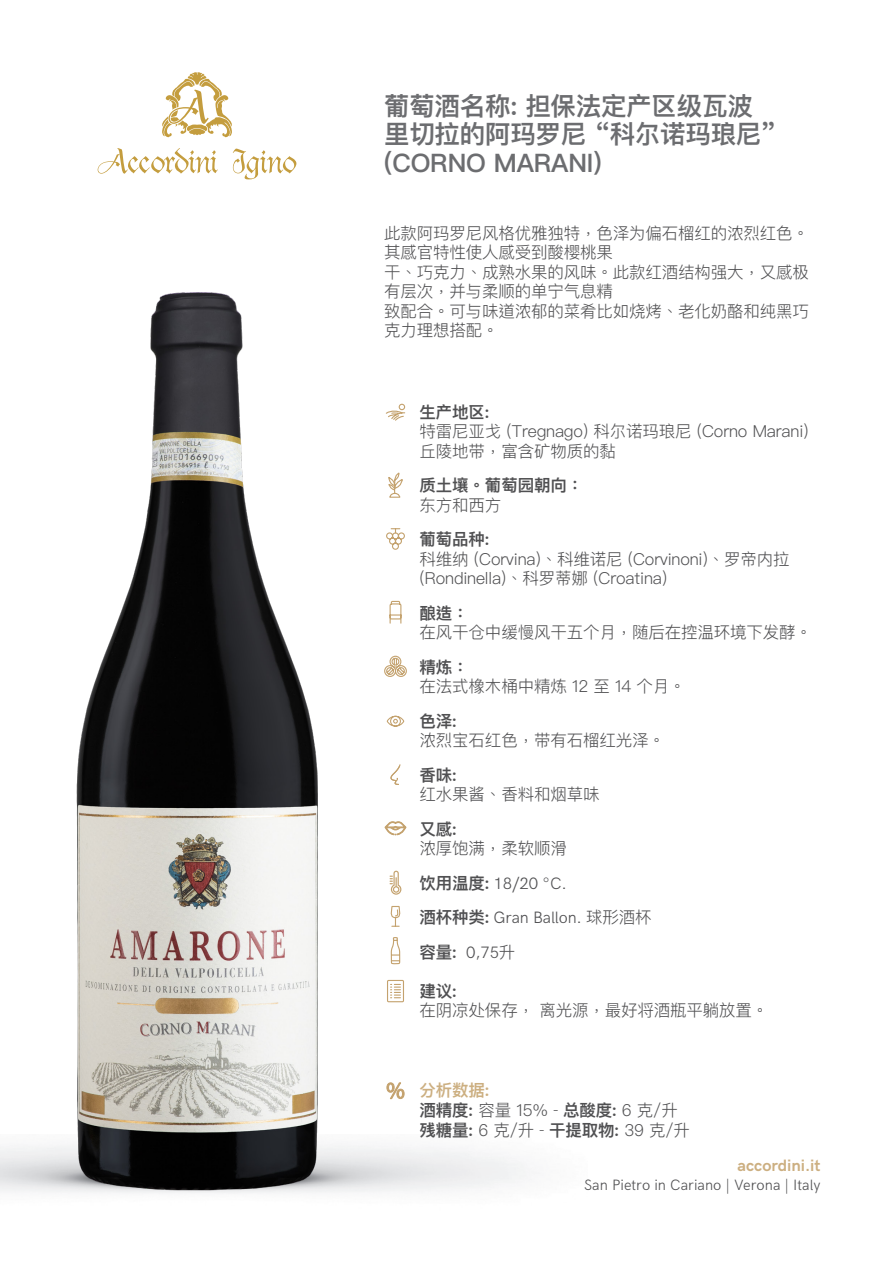
<style>
.page{position:relative;width:893px;height:1263px;background:#fff}
.page>*{position:absolute;margin:0;border:0;box-sizing:border-box;transform-origin:0 0}
.t1{font:600 25.5px/28.5px "Ping Fang HK";letter-spacing:-.01em;color:#6c6d70}
.t2{font:300 16.5px/19.5px "Ping Fang HK";letter-spacing:-.01em;color:#505052}
.t3{font:300 16.5px/34.5px "HK Grotesk";letter-spacing:-.01em;color:#505052}
.t4{font:600 16.5px/19.5px "Ping Fang HK";letter-spacing:-.01em;color:#505052}
.t5{font:700 16.5px "HK Grotesk";color:#ccaf81}
.t6{font:300 15px "HK Grotesk";color:#505052}
.s1{font-weight:600}
.s2{font-weight:300}
.s3{font-family:"Ping Fang HK";font-weight:600}
.s4{font-family:"Ping Fang HK"}
.s5{font-weight:600;color:#ccaf81}
.s6{font-family:"HK Grotesk"}
</style>
<div class="page">
<img style="left:0;top:292px;width:514px;height:902px">
<svg style="left:98px;top:148px;width:120px;height:26px"></svg>
<svg style="left:233px;top:149px;width:63px;height:30px"></svg>
<svg style="left:162px;top:72px;width:70px;height:65px"></svg>
<svg style="left:387px;top:1083px;width:17px;height:16px"></svg>
<svg style="left:390px;top:871px;width:11px;height:24px"></svg>
<div style="left:387px;top:980px;width:17px;height:22px;border:1px solid #c4a26e"></div>
<svg style="left:391px;top:984px;width:9px;height:14px"></svg>
<svg style="left:390px;top:905px;width:11px;height:59px"></svg>
<svg style="left:389px;top:600px;width:13px;height:24px"></svg>
<svg style="left:385px;top:528px;width:20px;height:22px"></svg>
<svg style="left:387px;top:473px;width:16px;height:25px"></svg>
<svg style="left:390px;top:763px;width:11px;height:24px"></svg>
<svg style="left:386px;top:715px;width:19px;height:12px"></svg>
<svg style="left:385px;top:403px;width:21px;height:19px"></svg>
<svg style="left:385px;top:821px;width:21px;height:15px"></svg>
<svg style="left:384px;top:655px;width:23px;height:22px"></svg>
<p class="t1" style="left:384px;top:91px;width:394px">葡萄酒名称: 担保法定产区级⽡波⾥切拉的阿玛罗尼 “科尔诺玛琅尼” (CORNO MARANI)</p>
<p class="t2" style="left:384px;top:223px;width:426px">此款阿玛罗尼风格优雅独特，⾊泽为偏⽯榴红的浓烈红⾊。其感官特性使⼈感受到酸樱桃果<br>⼲、巧克⼒、成熟⽔果的风味。此款红酒结构强⼤，⼜感极有层次，并与柔顺的单宁⽓息精<br>致配合。可与味道浓郁的菜肴⽐如烧烤、⽼化奶酪和纯⿊巧克⼒理想搭配。</p>
<p class="t2" style="left:420px;top:402px;width:391px"><span class="s1">⽣产地区:<br></span>特雷尼亚⼽ (Tregnago) 科尔诺玛琅尼 (Corno Marani)丘陵地带，富含矿物质的黏</p>
<p class="t4" style="left:420px;top:475px;width:165px">质⼟壤。葡萄园朝向：<span class="s2">东⽅和西⽅</span></p>
<p class="t2" style="left:420px;top:529px;width:372px"><span class="s1">葡萄品种:<br></span>科维纳 (Corvina)、科维诺尼 (Corvinoni)、罗帝内拉(Rondinella)、科罗蒂娜 (Croatina)</p>
<p class="t2" style="left:420px;top:603px;width:394px"><span class="s1">酿造：<br></span>在风⼲仓中缓慢风⼲五个⽉，随后在控温环境下发酵。</p>
<p class="t2" style="left:420px;top:657px;width:268px"><span class="s1">精炼：<br></span>在法式橡⽊桶中精炼 12 ⾄ 14 个⽉。</p>
<p class="t2" style="left:420px;top:711px;width:247px"><span class="s1">⾊泽:<br></span>浓烈宝⽯红⾊，带有⽯榴红光泽。</p>
<p class="t2" style="left:420px;top:765px;width:181px"><span class="s1">⾹味:<br></span>红⽔果酱、⾹料和烟草味</p>
<p class="t2" style="left:420px;top:819px;width:149px"><span class="s1">⼜感:<br></span>浓厚饱满，柔软顺滑</p>
<p class="t3" style="left:420px;top:864px;width:234px"><span class="s3">饮⽤温度:</span> 18/20 °C.<br><span class="s3">酒杯种类:</span> Gran Ballon. <span class="s4">球形酒杯</span><span class="s3">容量:</span> 0,75<span class="s4">升</span></p>
<p class="t2" style="left:420px;top:981px;width:350px"><span class="s1">建议:<br></span>在阴凉处保存， 离光源，最好将酒瓶平躺放置。</p>
<p class="t2" style="left:420px;top:1080px;width:272px"><span class="s5">分析数据:<br></span><span class="s1">酒精度:</span> 容量 15% <span class="s6">-</span> <span class="s1">总酸度:</span> 6 克/升<span class="s1">残糖量:</span> 6 克/升 <span class="s6">-</span> <span class="s1">⼲提取物:</span> 39 克/升</p>
<p class="t5" style="left:738px;top:1153px;width:85px">accordini.it</p>
<p class="t6" style="left:584px;top:1174px;width:238px">San Pietro in Cariano | Verona | Italy</p>
</div>
